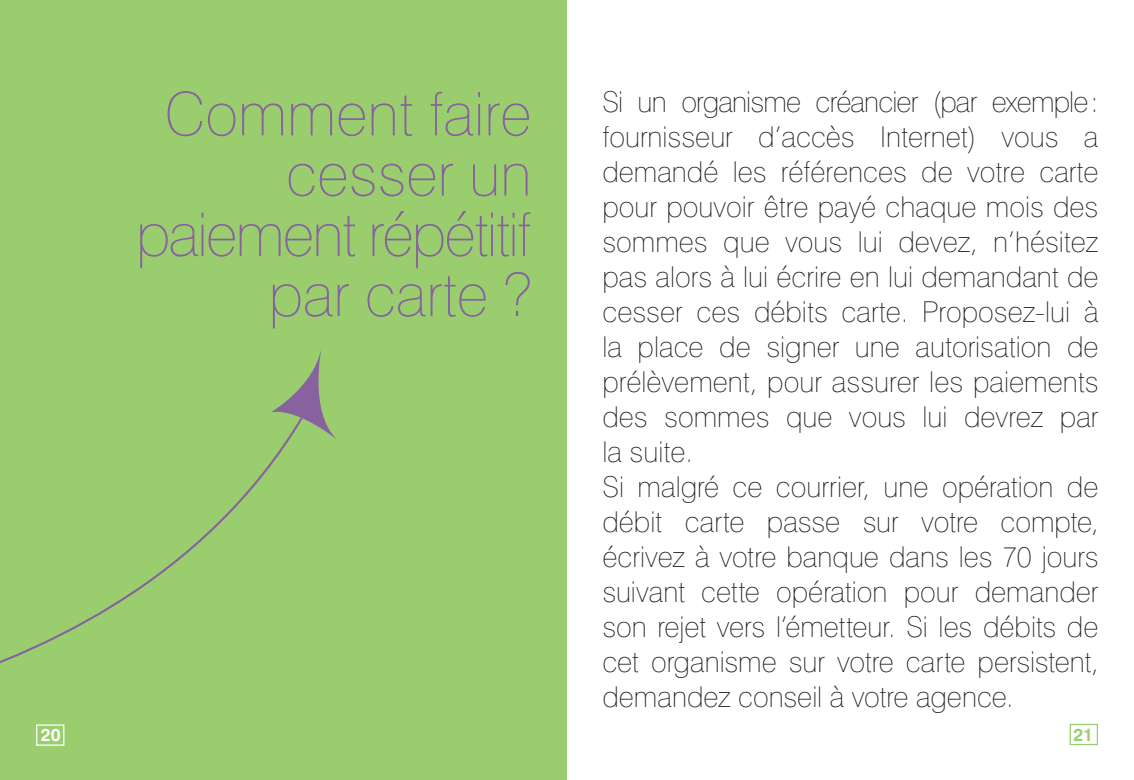
<style>
.page{position:relative;width:1134px;height:780px;background:#fff}
.page>*{position:absolute;margin:0;border:0;box-sizing:border-box;transform-origin:0 0}
.t1{font:100 60.25px "Swiss 721 BT";color:#88619f}
.t2{font:100 60.25px "Swiss 721 BT";letter-spacing:-.03em;color:#88619f}
.t3{font:100 28.75px/35px "Swiss 721 BT";color:#231f20;text-align:justify}
.t4{font:700 17.5px "Swiss 721 BT";color:#99cd6e}
.t5{font:700 17.5px "Swiss 721 BT";color:#fff}
</style>
<div class="page">
<div style="left:1070px;top:723px;width:28px;height:22px;border:1px solid #99cd6e"></div>
<div style="left:0;top:0;width:567px;height:780px;background:#99cd6e"></div>
<svg style="left:272px;top:350px;width:65px;height:90px"></svg>
<svg style="left:0;top:413px;width:306px;height:331px"></svg>
<div style="left:36px;top:724px;width:28px;height:21px;border:1px solid #fff"></div>
<p class="t5" style="left:41px;top:724px;width:21px">20</p>
<p class="t1" style="left:164px;top:77px;width:369px">Comment faire</p>
<p class="t1" style="left:286px;top:137px;width:247px">cesser un</p>
<p class="t2" style="left:136px;top:198px;width:397px">paiement répétitif</p>
<p class="t1" style="left:269px;top:258px;width:264px">par carte ?</p>
<p class="t3" style="left:602px;top:84px;width:498px">Si un organisme créancier (par exemple: fournisseur d’accès Internet) vous a demandé les références de votre carte pour pouvoir être payé chaque mois des sommes que vous lui devez, n’hésitez pas alors à lui écrire en lui demandant de cesser ces débits carte. Proposez-lui à la place de signer une autorisation de prélèvement, pour assurer les paiements des sommes que vous lui devrez par la suite.</p>
<p class="t3" style="left:602px;top:469px;width:498px">Si malgré ce courrier, une opération de débit carte passe sur votre compte, écrivez à votre banque dans les 70 jours suivant cette opération pour demander son rejet vers l’émetteur. Si les débits de cet organisme sur votre carte persistent, demandez conseil à votre agence.</p>
<p class="t4" style="left:1073px;top:724px;width:21px">21</p>
</div>
